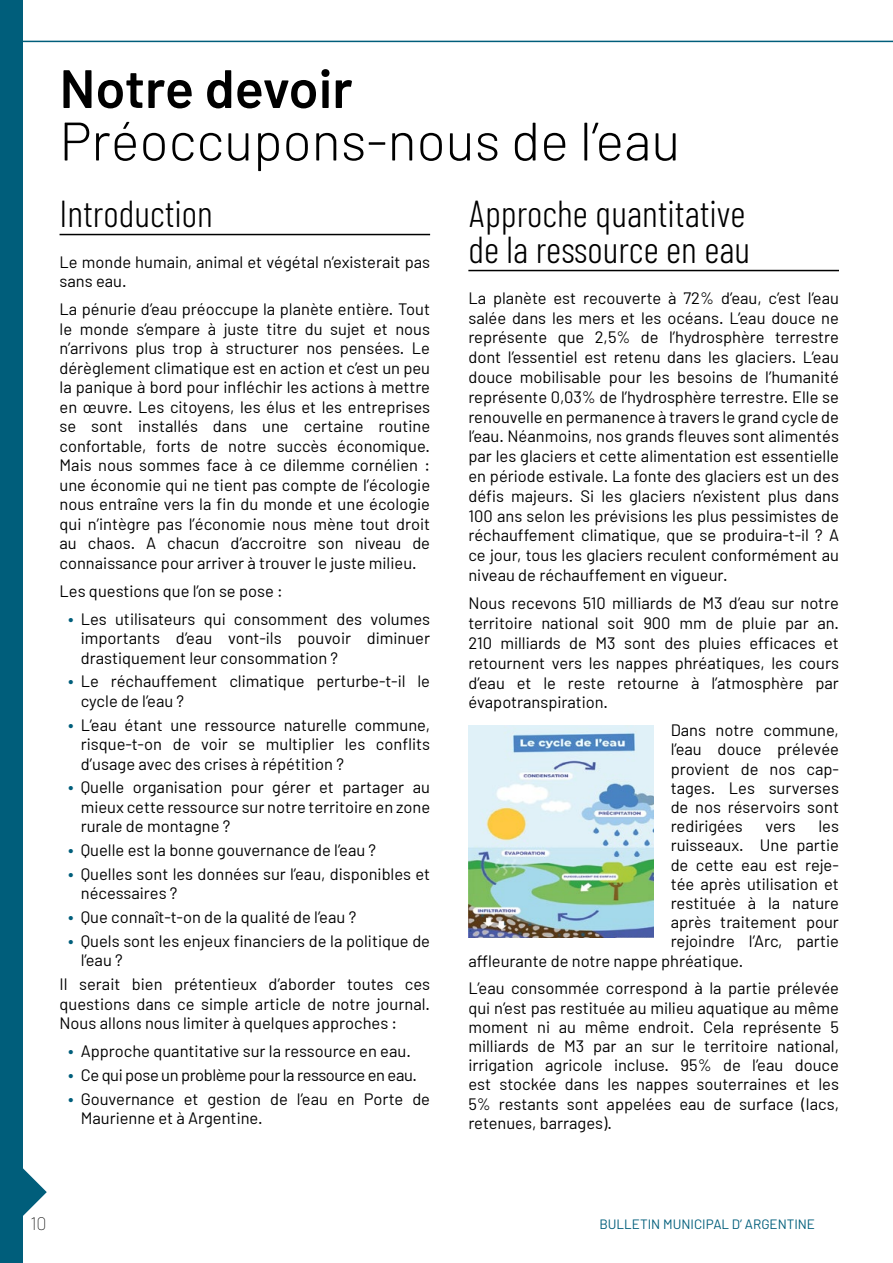
<style>
.page{position:relative;width:893px;height:1263px;background:#fff}
.page>*{position:absolute;margin:0;border:0;box-sizing:border-box;transform-origin:0 0}
.t1{font:300 54px "Barlow";color:#000}
.t2{font:600 54px "Barlow";color:#000}
.t3{font:300 37.5px/36px "Barlow Condensed";color:#000}
.t4{font:100 18px "Barlow";color:#000}
.t5{font:16.5px/19.5px "Barlow";color:#000;text-align:justify}
.t6{font:16.5px "Barlow";letter-spacing:-.025em;color:#000}
.t7{font:13.5px "Barlow";color:#005e7b}
.s1{font-size:18px;color:#005e7b}
</style>
<div class="page">
<svg style="left:23px;top:1168px;width:24px;height:48px"></svg>
<hr style="left:0;top:41px;width:893px;height:1px;background:#005e7b">
<div style="left:0;top:0;width:23px;height:1263px;background:#005e7b"></div>
<hr style="left:60px;top:234px;width:370px;height:1px;background:#000">
<hr style="left:468px;top:270px;width:371px;height:1px;background:#000">
<img style="left:468px;top:726px;width:186px;height:211px">
<h1 class="t2" style="left:60px;top:55px;width:295px">Notre devoir</h1>
<h1 class="t1" style="left:60px;top:108px;width:622px">Préoccupons-nous de l’eau</h1>
<h2 class="t3" style="left:60px;top:194px;width:155px">Introduction</h2>
<p class="t5" style="left:60px;top:251px;width:372px">Le monde humain, animal et végétal n’existerait pas sans eau.</p>
<p class="t5" style="left:60px;top:299px;width:372px">La pénurie d’eau préoccupe la planète entière. Tout le monde s’empare à juste titre du sujet et nous n’arrivons plus trop à structurer nos pensées. Le dérèglement climatique est en action et c’est un peu la panique à bord pour infléchir les actions à mettre en œuvre. Les citoyens, les élus et les entreprises se sont installés dans une certaine routine confortable, forts de notre succès économique.<br>Mais nous sommes face à ce dilemme cornélien : une économie qui ne tient pas compte de l’écologie nous entraîne vers la fin du monde et une écologie qui n’intègre pas l’économie nous mène tout droit au chaos. A chacun d’accroitre son niveau de connaissance pour arriver à trouver le juste milieu.</p>
<p class="t5" style="left:60px;top:580px;width:225px">Les questions que l’on se pose :</p>
<p class="t5" style="left:81px;top:608px;width:351px;text-indent:-13px"><span class="s1">•</span> Les utilisateurs qui consomment des volumes importants d’eau vont-ils pouvoir diminuer drastiquement leur consommation ?</p>
<p class="t5" style="left:81px;top:671px;width:351px;text-indent:-13px"><span class="s1">•</span> Le réchauffement climatique perturbe-t-il le cycle de l’eau ?</p>
<p class="t5" style="left:81px;top:714px;width:351px;text-indent:-13px"><span class="s1">•</span> L’eau étant une ressource naturelle commune, risque-t-on de voir se multiplier les conflits d’usage avec des crises à répétition ?</p>
<p class="t5" style="left:81px;top:777px;width:351px;text-indent:-13px"><span class="s1">•</span> Quelle organisation pour gérer et partager au mieux cette ressource sur notre territoire en zone rurale de montagne ?</p>
<p class="t5" style="left:68px;top:840px;width:310px"><span class="s1">•</span> Quelle est la bonne gouvernance de l’eau ?</p>
<p class="t5" style="left:81px;top:864px;width:351px;text-indent:-13px"><span class="s1">•</span> Quelles sont les données sur l’eau, disponibles et nécessaires ?</p>
<p class="t5" style="left:68px;top:907px;width:290px"><span class="s1">•</span> Que connaît-t-on de la qualité de l’eau ?</p>
<p class="t5" style="left:81px;top:931px;width:351px;text-indent:-13px"><span class="s1">•</span> Quels sont les enjeux financiers de la politique de l’eau ?</p>
<p class="t5" style="left:60px;top:974px;width:372px">Il serait bien prétentieux d’aborder toutes ces questions dans ce simple article de notre journal.<br>Nous allons nous limiter à quelques approches :</p>
<p class="t5" style="left:68px;top:1041px;width:344px"><span class="s1">•</span> Approche quantitative sur la ressource en eau.</p>
<p class="t6" style="left:68px;top:1065px;width:350px"><span class="s1">•</span> Ce qui pose un problème pour la ressource en eau.</p>
<p class="t5" style="left:81px;top:1088px;width:351px;text-indent:-13px"><span class="s1">•</span> Gouvernance et gestion de l’eau en Porte de<br>Maurienne et à Argentine.</p>
<h2 class="t3" style="left:468px;top:194px;width:283px">Approche quantitative de la ressource en eau</h2>
<p class="t5" style="left:468px;top:288px;width:372px">La planète est recouverte à 72% d’eau, c’est l’eau salée dans les mers et les océans. L’eau douce ne représente que 2,5% de l’hydrosphère terrestre dont l’essentiel est retenu dans les glaciers. L’eau douce mobilisable pour les besoins de l’humanité représente 0,03% de l’hydrosphère terrestre. Elle se renouvelle en permanence à travers le grand cycle de l’eau. Néanmoins, nos grands fleuves sont alimentés par les glaciers et cette alimentation est essentielle en période estivale. La fonte des glaciers est un des défis majeurs. Si les glaciers n’existent plus dans 100 ans selon les prévisions les plus pessimistes de réchauffement climatique, que se produira-t-il ? A ce jour, tous les glaciers reculent conformément au niveau de réchauffement en vigueur.</p>
<p class="t5" style="left:468px;top:593px;width:372px">Nous recevons 510 milliards de M3 d’eau sur notre territoire national soit 900 mm de pluie par an.<br>210 milliards de M3 sont des pluies efficaces et retournent vers les nappes phréatiques, les cours d’eau et le reste retourne à l’atmosphère par évapotranspiration.</p>
<p class="t5" style="left:671px;top:720px;width:170px">Dans notre commune, l’eau douce prélevée provient de nos cap&shy;tages. Les surverses de nos réservoirs sont redirigées</p>
<p class="t5" style="left:765px;top:816px;width:32px">vers</p>
<p class="t5" style="left:818px;top:816px;width:22px">les</p>
<p class="t5" style="left:671px;top:835px;width:170px">ruisseaux. Une partie</p>
<p class="t5" style="left:671px;top:854px;width:170px">de cette eau est reje-</p>
<p class="t5" style="left:671px;top:874px;width:170px">tée après utilisation et</p>
<p class="t5" style="left:671px;top:893px;width:170px">restituée à la nature</p>
<p class="t5" style="left:671px;top:912px;width:170px">après traitement pour</p>
<p class="t5" style="left:671px;top:931px;width:170px">rejoindre l’Arc, partie</p>
<p class="t5" style="left:468px;top:950px;width:276px">affleurante de notre nappe phréatique.</p>
<p class="t5" style="left:468px;top:978px;width:372px">L’eau consommée correspond à la partie prélevée qui n’est pas restituée au milieu aquatique au même moment ni au même endroit. Cela représente 5 milliards de M3 par an sur le territoire national, irrigation agricole incluse. 95% de l’eau douce est stockée dans les nappes souterraines et les 5% restants sont appelées eau de surface (lacs, retenues, barrages).</p>
<p class="t4" style="left:30px;top:1212px;width:18px">10</p>
<p class="t7" style="left:599px;top:1215px;width:217px">BULLETIN MUNICIPAL D’ ARGENTINE</p>
</div>
